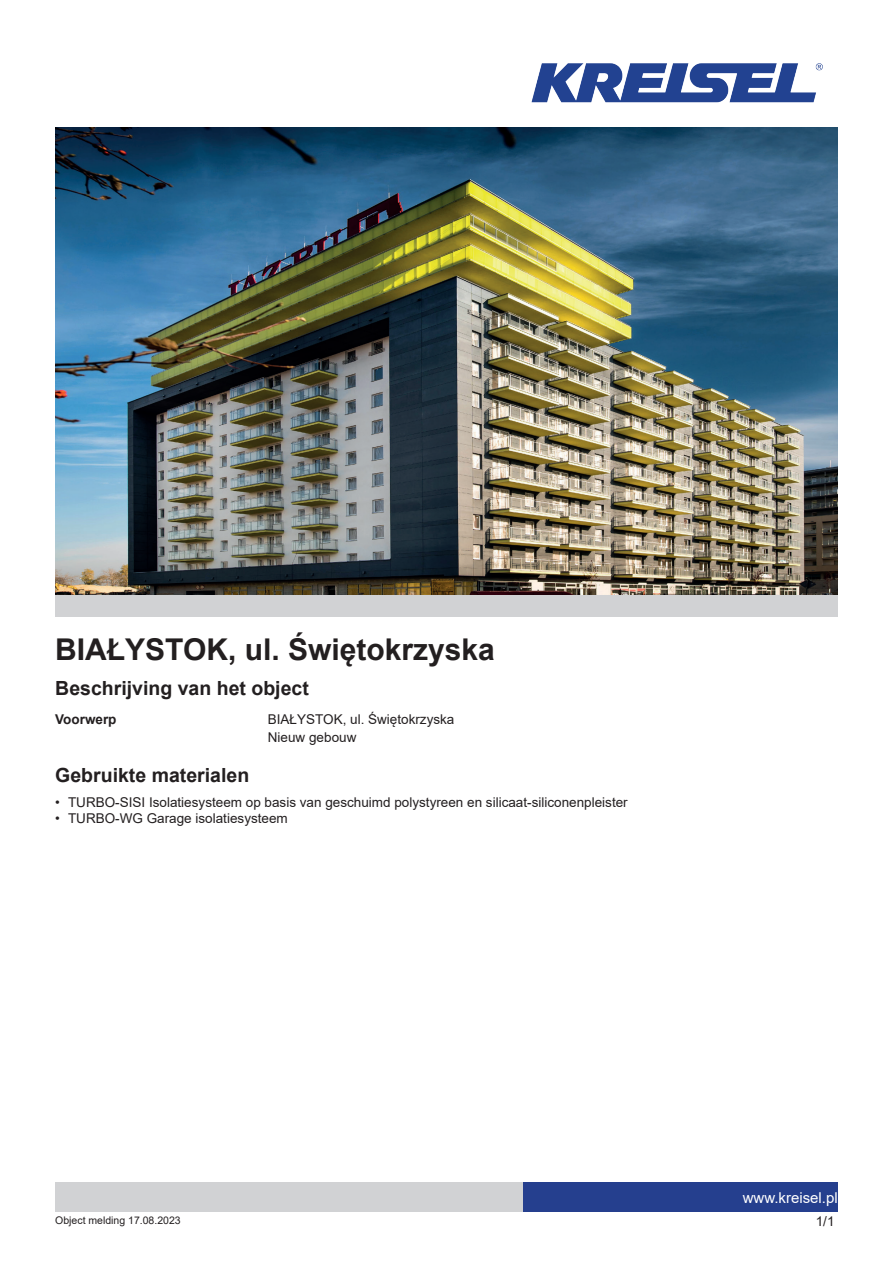
<style>
.page{position:relative;width:893px;height:1263px;background:#fff}
.page>*{position:absolute;margin:0;border:0;box-sizing:border-box;transform-origin:0 0}
.t1{font:700 30px "Arial";color:#231f20}
.t2{font:700 19.5px "Arial";color:#231f20}
.t3{font:15px "Arial";color:#fff}
.t4{font:13.5px/18.3px "Arial";color:#231f20}
.t5{font:700 13.5px "Arial";color:#231f20}
.t6{font:10.5px "Arial";color:#231f20}
</style>
<div class="page">
<div style="left:523px;top:1182px;width:315px;height:30px;background:#253f8e"></div>
<div style="left:55px;top:1182px;width:468px;height:30px;background:#d1d2d4"></div>
<img style="left:531px;top:63px;width:292px;height:40px">
<img style="left:55px;top:128px;width:783px;height:467px">
<div style="left:55px;top:595px;width:783px;height:22px;background:#d1d2d4"></div>
<h1 class="t1" style="left:55px;top:628px;width:441px">BIAŁYSTOK, ul. Świętokrzyska</h1>
<h2 class="t2" style="left:55px;top:675px;width:255px">Beschrijving van het object</h2>
<p class="t5" style="left:55px;top:709px;width:63px">Voorwerp</p>
<p class="t4" style="left:268px;top:710px;width:188px">BIAŁYSTOK, ul. Świętokrzyska<br>Nieuw gebouw</p>
<h2 class="t2" style="left:55px;top:761px;width:195px">Gebruikte materialen</h2>
<p class="t4" style="left:55px;top:793px;width:574px">• TURBO-SISI Isolatiesysteem op basis van geschuimd polystyreen en silicaat-siliconenpleister</p>
<p class="t4" style="left:55px;top:809px;width:234px">• TURBO-WG Garage isolatiesysteem</p>
<p class="t6" style="left:55px;top:1213px;width:127px">Object melding 17.08.2023</p>
<p class="t3" style="left:743px;top:1187px;width:97px">www.kreisel.pl</p>
<p class="t4" style="left:816px;top:1212px;width:20px">1/1</p>
</div>
